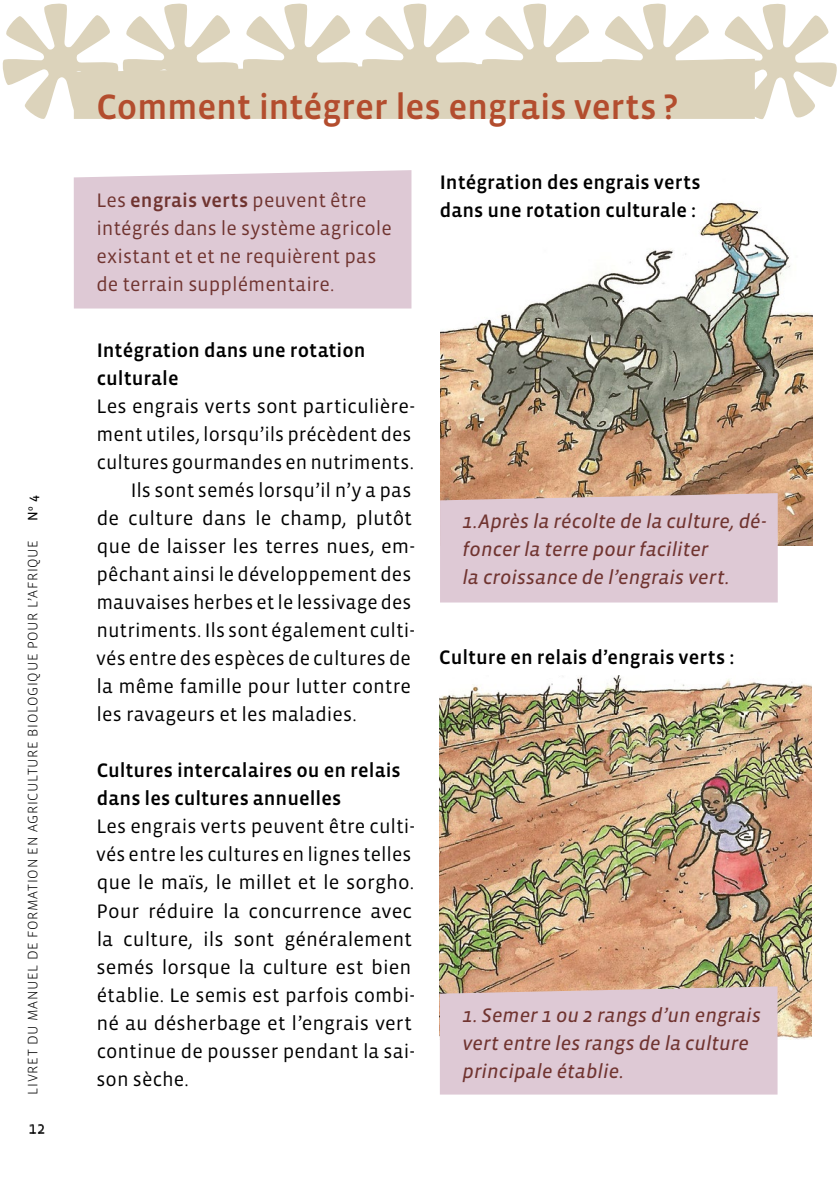
<style>
.page{position:relative;width:840px;height:1191px;background:#fff}
.page>*{position:absolute;margin:0;border:0;box-sizing:border-box;transform-origin:0 0}
.t1{font:500 36px "Vista Sans OT";letter-spacing:-.01em;color:#b34d2e}
.t2{font:20px/28px "Vista Sans OT";letter-spacing:.005em;color:#000}
.t3{font:500 20px/28px "Vista Sans OT";color:#000}
.t4{font:italic 20px/28px "Vista Sans OT";color:#703430}
.t5{font:20px/28px "Vista Sans OT";letter-spacing:.005em;color:#703430}
.t6{font:300 16px "Vista Sans OT";color:#000}
.t7{font:300 14px "Vista Sans OT";letter-spacing:.05em;color:#000}
.t8{font:14px "Vista Sans OT";color:#000}
.s1{font-weight:500}
</style>
<div class="page">
<svg style="left:2px;top:3px;width:835px;height:116px"></svg>
<div style="left:74px;top:59px;width:680px;height:60px;background:#dcd3bb"></div>
<div style="left:74px;top:170px;width:337px;height:138px;background:#dec9d5"></div>
<img style="left:440px;top:202px;width:371px;height:343px">
<div style="left:440px;top:493px;width:337px;height:109px;background:#dec9d5"></div>
<img style="left:439px;top:675px;width:372px;height:364px">
<div style="left:439px;top:986px;width:338px;height:108px;background:#dec9d5"></div>
<p class="t8" style="left:26px;top:521px;width:27px;rotate:-90deg">N<sup>o</sup> 4</p>
<p class="t7" style="left:26px;top:1094px;width:556px;rotate:-90deg">LIVRET DU MANUEL DE FORMATION EN AGRICULTURE BIOLOGIQUE POUR L’AFRIQUE</p>
<p class="t6" style="left:28px;top:1120px;width:18px">12</p>
<h1 class="t1" style="left:96px;top:88px;width:582px">Comment intégrer les engrais verts ?</h1>
<p class="t5" style="left:96px;top:187px;width:297px">Les <span class="s1">engrais verts</span> peuvent être intégrés dans le système agricole existant et et ne requièrent pas de terrain supplémentaire.</p>
<p class="t3" style="left:97px;top:337px;width:270px">Intégration dans une rotation culturale</p>
<p class="t2" style="left:96px;top:393px;width:320px">Les engrais verts sont particulière-</p>
<p class="t2" style="left:96px;top:421px;width:316px">ment utiles, lorsqu’ils précèdent des</p>
<p class="t2" style="left:97px;top:449px;width:318px">cultures gourmandes en nutriments.</p>
<p class="t2" style="left:131px;top:477px;width:282px">Ils sont semés lorsqu’il n’y a pas</p>
<p class="t2" style="left:97px;top:505px;width:317px">de culture dans le champ, plutôt</p>
<p class="t2" style="left:97px;top:533px;width:319px">que de laisser les terres nues, em-</p>
<p class="t2" style="left:96px;top:561px;width:316px">pêchant ainsi le développement des</p>
<p class="t2" style="left:96px;top:589px;width:316px">mauvaises herbes et le lessivage des</p>
<p class="t2" style="left:96px;top:617px;width:320px">nutriments. Ils sont également culti-</p>
<p class="t2" style="left:96px;top:645px;width:316px">vés entre des espèces de cultures de</p>
<p class="t2" style="left:97px;top:673px;width:316px">la même famille pour lutter contre</p>
<p class="t2" style="left:97px;top:701px;width:261px">les ravageurs et les maladies.</p>
<p class="t3" style="left:97px;top:757px;width:305px">Cultures intercalaires ou en relais dans les cultures annuelles</p>
<p class="t2" style="left:96px;top:813px;width:320px">Les engrais verts peuvent être culti&shy;vés entre les cultures en lignes telles que le maïs, le millet et le sorgho.<br>Pour réduire la concurrence avec la culture, ils sont généralement semés lorsque la culture est bien établie. Le semis est parfois combi&shy;né au désherbage et l’engrais vert continue de pousser pendant la sai&shy;son sèche.</p>
<p class="t3" style="left:439px;top:168px;width:262px">Intégration des engrais verts dans une rotation culturale :</p>
<p class="t4" style="left:462px;top:507px;width:305px">1.Après la récolte de la culture, dé&shy;foncer la terre pour faciliter<br>la croissance de l’engrais vert.</p>
<p class="t3" style="left:439px;top:643px;width:296px">Culture en relais d’engrais verts :</p>
<p class="t4" style="left:462px;top:1002px;width:300px">1. Semer 1 ou 2 rangs d’un engrais vert entre les rangs de la culture principale établie.</p>
</div>
